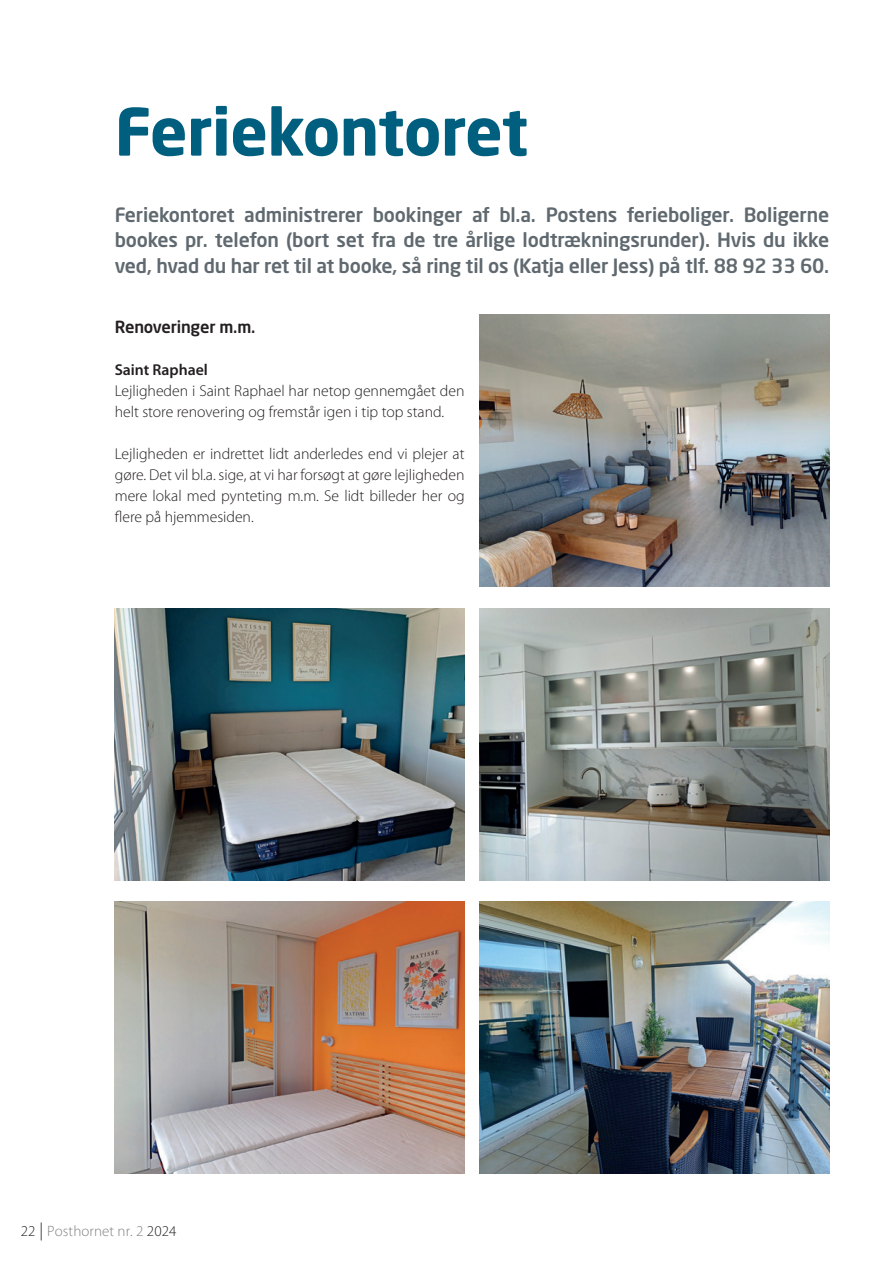
<style>
.page{position:relative;width:893px;height:1263px;background:#fff}
.page>*{position:absolute;margin:0;border:0;box-sizing:border-box;transform-origin:0 0}
.Overskrift{font:700 64.5px "Neo Sans Pro";letter-spacing:-.015em;color:#005f7f}
.Manchet{font:500 19.5px/25.5px "Neo Sans Pro";letter-spacing:-.01em;color:#5f696f;text-align:justify}
.Brød_ny{font:500 16.5px "Neo Sans Pro";letter-spacing:-.01em;color:#231f20}
.Brød_ny-2{font:300 15.75px/21px "Myriad Pro";color:#231f20}
.Brød_ny-3{font:600 15.75px "Myriad Pro";color:#231f20}
.t1{font:300 15px "Myriad Pro";letter-spacing:.005em;color:#808285}
.s1{color:#231f20}
.s2{font-size:18px;color:#231f20}
</style>
<div class="page">
<img style="left:115px;top:608px;width:350px;height:272px">
<img style="left:479px;top:315px;width:350px;height:272px">
<img style="left:479px;top:901px;width:350px;height:273px">
<img style="left:115px;top:901px;width:350px;height:273px">
<img style="left:479px;top:608px;width:350px;height:272px">
<p class="Overskrift" style="left:115px;top:90px;width:415px">Feriekontoret</p>
<p class="Manchet" style="left:115px;top:202px;width:716px">Feriekontoret administrerer bookinger af bl.a. Postens ferieboliger. Boligerne bookes pr. telefon (bort set fra de tre årlige lodtrækningsrunder). Hvis du ikke ved, hvad du har ret til at booke, så ring til os (Katja eller Jess) på tlf. 88 92 33 60.</p>
<p class="Brød_ny" style="left:115px;top:317px;width:142px">Renoveringer m.m.</p>
<p class="Brød_ny-3" style="left:115px;top:361px;width:94px">Saint Raphael</p>
<p class="Brød_ny-2" style="left:115px;top:381px;width:351px">Lejligheden i Saint Raphael har netop gennemgået den helt store renovering og fremstår igen i tip top stand.</p>
<p class="Brød_ny-2" style="left:115px;top:444px;width:351px;text-align:justify">Lejligheden er indrettet lidt anderledes end vi plejer at gøre. Det vil bl.a. sige, at vi har forsøgt at gøre lejligheden mere lokal med pynteting m.m. Se lidt billeder her og flere på hjemmesiden.</p>
<p class="t1" style="left:21px;top:1223px;width:157px"><span class="s1">22</span> <span class="s2">|</span> Posthornet nr. 2 <span class="s1">2024</span></p>
</div>
